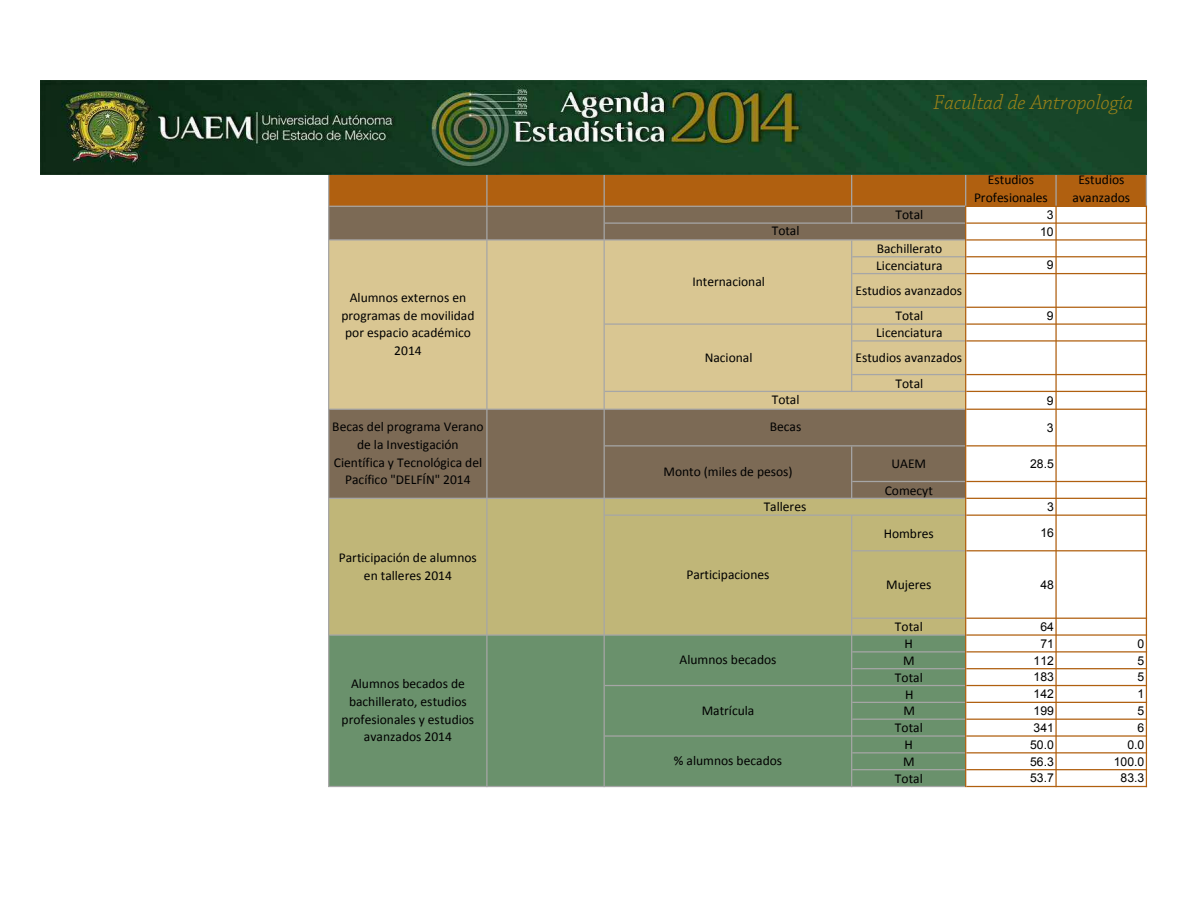
<style>
.page{position:relative;width:1188px;height:918px;background:#fff}
.page>*{position:absolute;margin:0;border:0;box-sizing:border-box;transform-origin:0 0}
.t1{font:italic 300 21.6px "Chaparral Pro";color:#9c8319}
.t2{font:13.5px/17.9px "Calibri";color:#000;text-align:center}
.t3{font:12.15px/16.8px "Arial";color:#000;text-align:center}
</style>
<div class="page">
<div style="left:329px;top:171px;width:818px;height:35px;background:#b06010"></div>
<hr style="left:851px;top:81px;width:1px;height:126px;background:#a6a6a6">
<hr style="left:965px;top:82px;width:1px;height:125px;background:#a6a6a6">
<hr style="left:1055px;top:82px;width:2px;height:124px;background:#a6a6a6">
<hr style="left:1146px;top:82px;width:1px;height:124px;background:#a6a6a6">
<hr style="left:328px;top:170px;width:1px;height:37px;background:#a6a6a6">
<hr style="left:486px;top:171px;width:2px;height:36px;background:#a6a6a6">
<hr style="left:604px;top:171px;width:1px;height:36px;background:#a6a6a6">
<hr style="left:329px;top:206px;width:637px;height:1px;background:#a6a6a6">
<img style="left:41px;top:81px;width:1106px;height:94px">
<div style="left:329px;top:207px;width:637px;height:33px;background:#7c6a55"></div>
<div style="left:329px;top:240px;width:637px;height:169px;background:#d9c692"></div>
<div style="left:329px;top:409px;width:637px;height:89px;background:#7c6a55"></div>
<div style="left:329px;top:498px;width:637px;height:137px;background:#c0b678"></div>
<div style="left:329px;top:636px;width:636px;height:150px;background:#6a916c"></div>
<hr style="left:605px;top:222px;width:360px;height:2px;background:#a6a6a6">
<svg style="left:851px;top:207px;width:1px;height:15px"></svg>
<hr style="left:329px;top:239px;width:636px;height:2px;background:#a6a6a6">
<hr style="left:852px;top:256px;width:113px;height:1px;background:#a6a6a6">
<hr style="left:852px;top:273px;width:113px;height:1px;background:#a6a6a6">
<hr style="left:852px;top:307px;width:113px;height:1px;background:#a6a6a6">
<hr style="left:605px;top:323px;width:360px;height:2px;background:#a6a6a6">
<hr style="left:852px;top:340px;width:113px;height:2px;background:#a6a6a6">
<hr style="left:852px;top:374px;width:113px;height:1px;background:#a6a6a6">
<hr style="left:605px;top:391px;width:360px;height:1px;background:#a6a6a6">
<hr style="left:329px;top:409px;width:636px;height:1px;background:#a6a6a6">
<hr style="left:851px;top:241px;width:1px;height:151px;background:#a6a6a6">
<hr style="left:605px;top:445px;width:360px;height:1px;background:#a6a6a6">
<hr style="left:852px;top:481px;width:113px;height:1px;background:#a6a6a6">
<hr style="left:329px;top:498px;width:636px;height:1px;background:#a6a6a6">
<hr style="left:851px;top:446px;width:1px;height:53px;background:#a6a6a6">
<hr style="left:605px;top:515px;width:360px;height:1px;background:#a6a6a6">
<hr style="left:852px;top:550px;width:113px;height:1px;background:#a6a6a6">
<hr style="left:852px;top:618px;width:113px;height:1px;background:#a6a6a6">
<hr style="left:329px;top:634px;width:636px;height:2px;background:#a6a6a6">
<hr style="left:852px;top:651px;width:113px;height:1px;background:#a6a6a6">
<hr style="left:852px;top:668px;width:113px;height:1px;background:#a6a6a6">
<hr style="left:605px;top:685px;width:360px;height:1px;background:#a6a6a6">
<hr style="left:852px;top:702px;width:113px;height:1px;background:#a6a6a6">
<hr style="left:852px;top:719px;width:113px;height:1px;background:#a6a6a6">
<hr style="left:605px;top:735px;width:360px;height:2px;background:#a6a6a6">
<hr style="left:852px;top:752px;width:113px;height:1px;background:#a6a6a6">
<hr style="left:852px;top:769px;width:113px;height:1px;background:#a6a6a6">
<hr style="left:329px;top:786px;width:636px;height:1px;background:#a6a6a6">
<hr style="left:328px;top:206px;width:1px;height:581px;background:#a6a6a6">
<hr style="left:486px;top:206px;width:2px;height:581px;background:#a6a6a6">
<hr style="left:604px;top:206px;width:1px;height:581px;background:#a6a6a6">
<hr style="left:851px;top:516px;width:1px;height:271px;background:#a6a6a6">
<hr style="left:965px;top:206px;width:1px;height:581px;background:#b06010">
<hr style="left:1055px;top:207px;width:2px;height:580px;background:#b06010">
<hr style="left:1146px;top:207px;width:1px;height:580px;background:#b06010">
<hr style="left:966px;top:206px;width:181px;height:1px;background:#b06010">
<hr style="left:966px;top:222px;width:181px;height:2px;background:#b06010">
<hr style="left:966px;top:239px;width:181px;height:2px;background:#b06010">
<hr style="left:966px;top:256px;width:181px;height:1px;background:#b06010">
<hr style="left:966px;top:273px;width:181px;height:1px;background:#b06010">
<hr style="left:966px;top:307px;width:181px;height:1px;background:#b06010">
<hr style="left:966px;top:323px;width:181px;height:2px;background:#b06010">
<hr style="left:966px;top:340px;width:181px;height:2px;background:#b06010">
<hr style="left:966px;top:374px;width:181px;height:1px;background:#b06010">
<hr style="left:966px;top:391px;width:181px;height:1px;background:#b06010">
<hr style="left:966px;top:409px;width:181px;height:1px;background:#b06010">
<hr style="left:966px;top:445px;width:181px;height:1px;background:#b06010">
<hr style="left:966px;top:481px;width:181px;height:1px;background:#b06010">
<hr style="left:966px;top:498px;width:181px;height:1px;background:#b06010">
<hr style="left:966px;top:515px;width:181px;height:1px;background:#b06010">
<hr style="left:966px;top:550px;width:181px;height:1px;background:#b06010">
<hr style="left:966px;top:618px;width:181px;height:1px;background:#b06010">
<hr style="left:966px;top:634px;width:181px;height:2px;background:#b06010">
<hr style="left:966px;top:651px;width:181px;height:1px;background:#b06010">
<hr style="left:966px;top:668px;width:181px;height:1px;background:#b06010">
<hr style="left:966px;top:685px;width:181px;height:1px;background:#b06010">
<hr style="left:966px;top:702px;width:181px;height:1px;background:#b06010">
<hr style="left:966px;top:719px;width:181px;height:1px;background:#b06010">
<hr style="left:966px;top:735px;width:181px;height:2px;background:#b06010">
<hr style="left:966px;top:752px;width:181px;height:1px;background:#b06010">
<hr style="left:966px;top:769px;width:181px;height:1px;background:#b06010">
<hr style="left:966px;top:786px;width:181px;height:1px;background:#b06010">
<p class="t2" style="left:341px;top:289px;width:135px">Alumnos externos en programas de movilidad por espacio académico<br>2014</p>
<p class="t2" style="left:332px;top:419px;width:153px">Becas del programa Verano de la Investigación<br>Científica y Tecnológica del<br>Pacífico "DELFÍN" 2014</p>
<p class="t2" style="left:339px;top:549px;width:139px">Participación de alumnos en talleres 2014</p>
<p class="t2" style="left:342px;top:676px;width:134px">Alumnos becados de bachillerato, estudios profesionales y estudios avanzados 2014</p>
<p class="t2" style="left:772px;top:223px;width:29px">Total</p>
<p class="t2" style="left:692px;top:274px;width:74px">Internacional</p>
<p class="t2" style="left:705px;top:349px;width:49px">Nacional</p>
<p class="t2" style="left:772px;top:392px;width:29px">Total</p>
<p class="t2" style="left:770px;top:419px;width:33px">Becas</p>
<p class="t2" style="left:663px;top:464px;width:131px">Monto (miles de pesos)</p>
<p class="t2" style="left:764px;top:498px;width:44px">Talleres</p>
<p class="t2" style="left:687px;top:567px;width:84px">Participaciones</p>
<p class="t2" style="left:680px;top:652px;width:98px">Alumnos becados</p>
<p class="t2" style="left:702px;top:702px;width:54px">Matrícula</p>
<p class="t2" style="left:674px;top:753px;width:110px">% alumnos becados</p>
<h1 class="t1" style="left:933px;top:94px;width:201px">Facultad de Antropología</h1>
<p class="t2" style="left:974px;top:172px;width:75px">Estudios<br>Profesionales</p>
<p class="t2" style="left:1073px;top:172px;width:59px">Estudios avanzados</p>
<p class="t2" style="left:896px;top:207px;width:29px">Total</p>
<p class="t3" style="left:1040px;top:206px;width:15px">3<br>10</p>
<p class="t2" style="left:876px;top:241px;width:68px;line-height:16.8px;text-align:left">Bachillerato<br>Licenciatura</p>
<p class="t3" style="left:1047px;top:257px;width:8px">9</p>
<p class="t2" style="left:855px;top:279px;width:108px;line-height:25.2px">Estudios avanzados<br>Total</p>
<p class="t2" style="left:855px;top:321px;width:108px;line-height:25.2px">Licenciatura<br>Estudios avanzados<br>Total</p>
<p class="t3" style="left:1047px;top:307px;width:8px">9</p>
<p class="t3" style="left:1047px;top:392px;width:8px">9</p>
<p class="t3" style="left:1047px;top:419px;width:8px">3</p>
<p class="t2" style="left:892px;top:456px;width:36px">UAEM</p>
<p class="t3" style="left:1030px;top:455px;width:25px">28.5</p>
<p class="t2" style="left:885px;top:482px;width:50px">Comecyt</p>
<p class="t3" style="left:1047px;top:498px;width:8px">3</p>
<p class="t2" style="left:884px;top:525px;width:52px">Hombres</p>
<p class="t3" style="left:1040px;top:525px;width:15px">16</p>
<p class="t2" style="left:886px;top:577px;width:47px">Mujeres</p>
<p class="t3" style="left:1040px;top:576px;width:15px">48</p>
<p class="t2" style="left:895px;top:619px;width:29px">Total</p>
<p class="t3" style="left:1040px;top:618px;width:15px">64</p>
<p class="t2" style="left:905px;top:636px;width:10px">H</p>
<p class="t3" style="left:1040px;top:635px;width:15px">71</p>
<p class="t3" style="left:1138px;top:635px;width:8px">0</p>
<p class="t2" style="left:903px;top:653px;width:13px">M</p>
<p class="t3" style="left:1034px;top:652px;width:22px">112</p>
<p class="t3" style="left:1138px;top:652px;width:8px">5</p>
<p class="t2" style="left:895px;top:670px;width:29px">Total</p>
<p class="t3" style="left:1034px;top:669px;width:22px">183</p>
<p class="t3" style="left:1138px;top:669px;width:8px">5</p>
<p class="t2" style="left:905px;top:686px;width:10px">H</p>
<p class="t3" style="left:1034px;top:686px;width:22px">142</p>
<p class="t3" style="left:1138px;top:686px;width:8px">1</p>
<p class="t2" style="left:904px;top:703px;width:13px">M</p>
<p class="t3" style="left:1034px;top:703px;width:22px">199</p>
<p class="t3" style="left:1138px;top:703px;width:8px">5</p>
<p class="t2" style="left:895px;top:720px;width:29px">Total</p>
<p class="t3" style="left:1034px;top:719px;width:22px">341</p>
<p class="t3" style="left:1138px;top:719px;width:8px">6</p>
<p class="t2" style="left:905px;top:737px;width:10px">H</p>
<p class="t3" style="left:1030px;top:736px;width:25px">50.0</p>
<p class="t3" style="left:1127px;top:736px;width:18px">0.0</p>
<p class="t2" style="left:903px;top:754px;width:13px">M</p>
<p class="t3" style="left:1030px;top:753px;width:25px">56.3</p>
<p class="t3" style="left:1114px;top:753px;width:32px">100.0</p>
<p class="t2" style="left:895px;top:771px;width:29px">Total</p>
<p class="t3" style="left:1030px;top:770px;width:25px">53.7</p>
<p class="t3" style="left:1121px;top:770px;width:25px">83.3</p>
</div>
